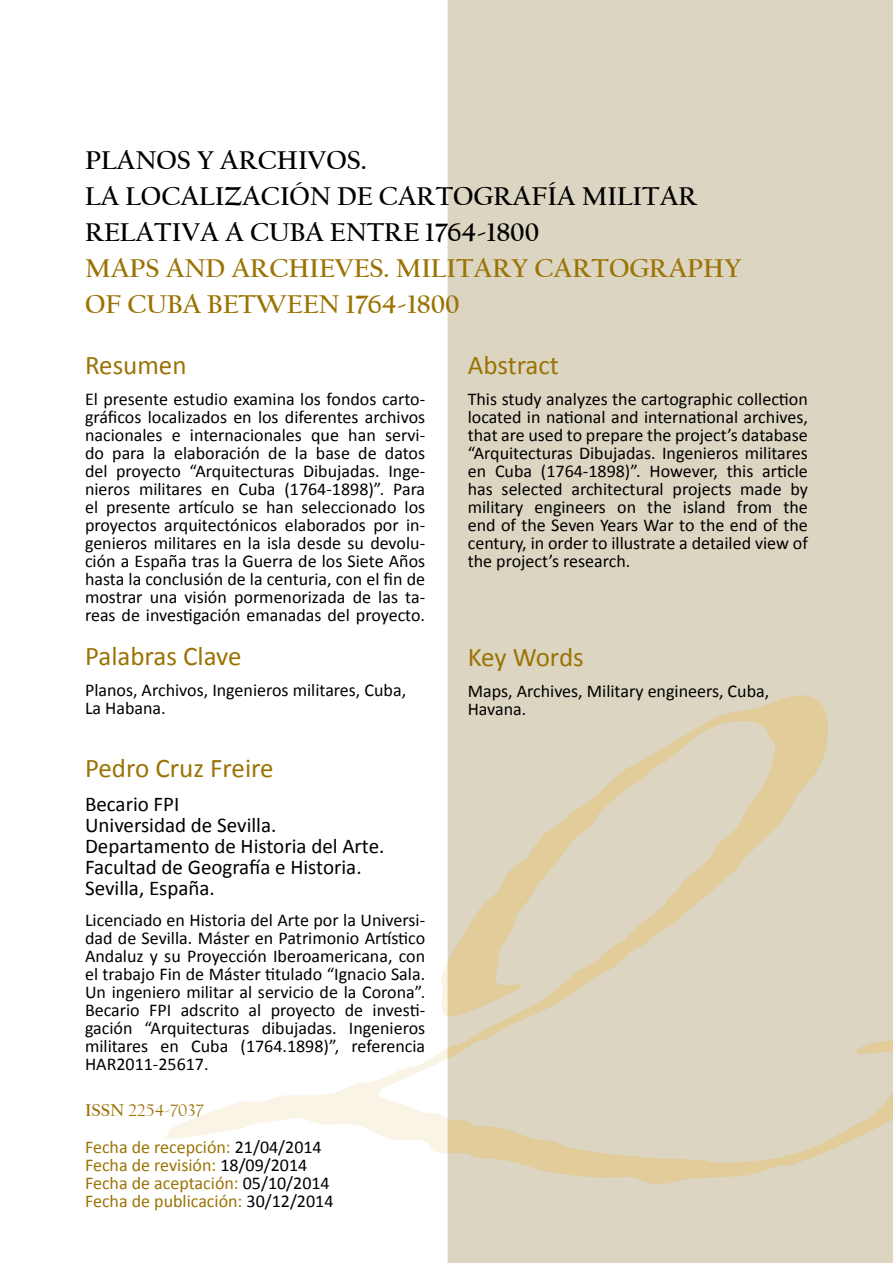
<style>
.page{position:relative;width:893px;height:1263px;background:#fff}
.page>*{position:absolute;margin:0;border:0;box-sizing:border-box;transform-origin:0 0}
.t1{font:700 27px/36px "Californian FB";color:#000}
.t2{font:700 27px/36px "Californian FB";color:#9b7305}
.t3{font:27px "Calibri";color:#9b7305}
.t4{font:21px/21px "Calibri";color:#000}
.t5{font:18px/18px "Calibri";color:#000;text-align:justify}
.t6{font:18px/18px "Calibri";color:#9b7305}
.t7{font:18px "Californian FB";color:#9b7305}
.s1{font-weight:700}
.s2{color:#000}
</style>
<div class="page">
<img style="left:166px;top:0;width:727px;height:1263px">
<h1 class="t1" style="left:85px;top:142px;width:614px">PLANOS Y ARCHIVOS.<br>LA LOCALIZACIÓN DE CARTOGRAFÍA MILITAR<br>RELATIVA</h1>
<h1 class="t1" style="left:225px;top:214px;width:316px">A CUBA ENTRE 1764-1800</h1>
<h1 class="t2" style="left:85px;top:250px;width:658px">MAPS AND ARCHIEVES. MILITARY CARTOGRAPHY<br>OF CUBA BETWEEN</h1>
<h1 class="t2" style="left:346px;top:286px;width:116px">1764-1800</h1>
<h1 class="t3" style="left:85px;top:349px;width:103px">Resumen</h1>
<p class="t5" style="left:85px;top:389px;width:342px">El presente estudio examina los fondos carto&shy;gráficos localizados en los diferentes archivos nacionales e internacionales que han servi&shy;do para la elaboración de la base de datos del proyecto “Arquitecturas Dibujadas. Inge&shy;nieros militares en Cuba (1764-1898)”. Para el presente artículo se han seleccionado los proyectos arquitectónicos elaborados por in&shy;genieros militares en la isla desde su devolu&shy;ción a España tras la Guerra de los Siete Años hasta la conclusión de la centuria, con el fin de mostrar una visión pormenorizada de las ta&shy;reas de investigación emanadas del proyecto.</p>
<h1 class="t3" style="left:85px;top:639px;width:158px">Palabras Clave</h1>
<p class="t5" style="left:85px;top:680px;width:323px">Planos, Archivos, Ingenieros militares, Cuba,<br>La Habana.</p>
<h1 class="t3" style="left:85px;top:751px;width:190px">Pedro Cruz Freire</h1>
<p class="t4" style="left:85px;top:792px;width:301px">Becario FPI<br>Universidad de Sevilla.<br>Departamento de Historia del Arte.<br>Facultad de Geografía e Historia.<br>Sevilla, España.</p>
<p class="t5" style="left:85px;top:910px;width:342px">Licenciado en Historia del Arte por la Universi&shy;dad de Sevilla. Máster en Patrimonio Artístico Andaluz y su Proyección Iberoamericana, con el trabajo Fin de Máster titulado “Ignacio Sala.<br>Un ingeniero militar al servicio de la Corona”.<br>Becario FPI adscrito al proyecto de investi&shy;gación “Arquitecturas dibujadas. Ingenieros militares en Cuba (1764.1898)”, referencia HAR2011-25617.</p>
<p class="t7" style="left:85px;top:1100px;width:120px"><span class="s1">ISSN</span> 2254-7037</p>
<p class="t6" style="left:85px;top:1137px;width:250px">Fecha de recepción: <span class="s2">21/04/2014<br></span>Fecha de revisión: <span class="s2">18/09/2014<br></span>Fecha de aceptación: <span class="s2">05/10/2014<br></span>Fecha de publicación: <span class="s2">30/12/2014</span></p>
<h1 class="t3" style="left:468px;top:349px;width:93px">Abstract</h1>
<p class="t5" style="left:468px;top:389px;width:342px">This study analyzes the cartographic collection located in national and international archives, that are used to prepare the project’s database “Arquitecturas Dibujadas. Ingenieros militares en Cuba (1764-1898)”. However, this article has selected architectural projects made by military engineers on the island from the end of the Seven Years War to the end of the century, in order to illustrate a detailed view of the project’s research.</p>
<h1 class="t3" style="left:468px;top:640px;width:117px">Key Words</h1>
<p class="t5" style="left:468px;top:681px;width:303px">Maps, Archives, Military engineers, Cuba,<br>Havana.</p>
</div>
